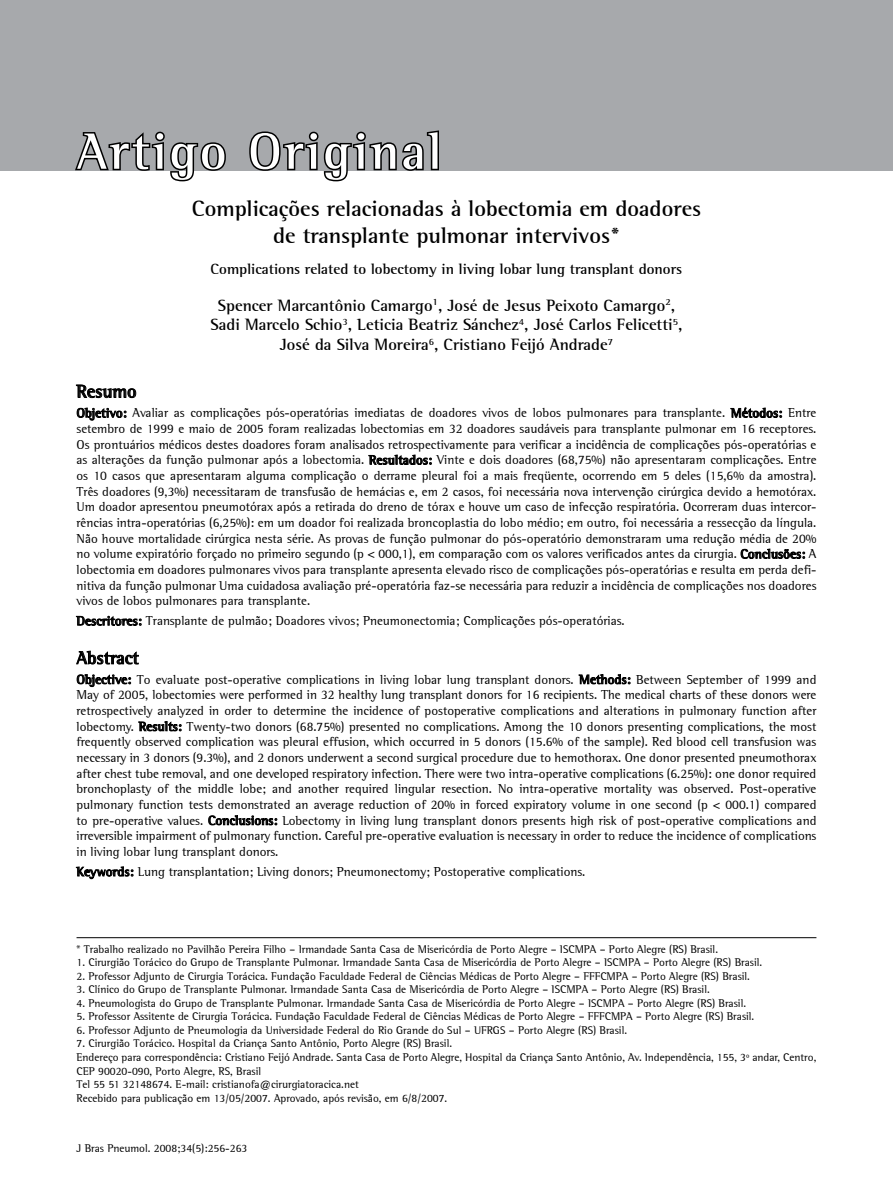
<style>
.page{position:relative;width:893px;height:1191px;background:#fff}
.page>*{position:absolute;margin:0;border:0;box-sizing:border-box;transform-origin:0 0}
.t1{font:700 51.75px "Libre Semi Serif S Si";letter-spacing:.05em;color:#fff}
.t2{font:700 22.5px/27px "Libre Semi Serif S Si";color:#000;text-align:center}
.t3{font:700 18px "Libre Semi Serif S Si";color:#000}
.t4{font:700 16.5px/19.8px "Libre Semi Serif S Si";color:#000;text-align:center}
.t5{font:700 15px "Libre Semi Serif S Si";color:#000}
.t6{font:13.05px/15.6px "Libre Semi Serif S Si";color:#000;text-align:justify}
.t7{font:11.25px/13.5px "Libre Semi Serif S Si";color:#000}
.s1{font-weight:700}
</style>
<div class="page">
<div style="left:0;top:0;width:893px;height:170px;background:#a7a9ac"></div>
<svg style="left:73px;top:131px;width:155px;height:51px"></svg>
<svg style="left:247px;top:130px;width:193px;height:52px"></svg>
<hr style="left:77px;top:937px;width:739px;height:1px;background:#000">
<svg style="left:76px;top:385px;width:60px;height:13px"></svg>
<svg style="left:77px;top:408px;width:49px;height:12px"></svg>
<svg style="left:731px;top:407px;width:51px;height:10px"></svg>
<svg style="left:369px;top:455px;width:63px;height:9px"></svg>
<svg style="left:741px;top:549px;width:64px;height:9px"></svg>
<svg style="left:76px;top:616px;width:65px;height:9px"></svg>
<svg style="left:76px;top:651px;width:63px;height:13px"></svg>
<svg style="left:77px;top:674px;width:54px;height:12px"></svg>
<svg style="left:579px;top:674px;width:51px;height:10px"></svg>
<svg style="left:139px;top:721px;width:42px;height:10px"></svg>
<svg style="left:209px;top:815px;width:68px;height:10px"></svg>
<svg style="left:76px;top:866px;width:57px;height:13px"></svg>
<h1 class="t1" style="left:77px;top:120px;width:367px">Artigo Original</h1>
<h2 class="t2" style="left:192px;top:195px;width:511px">Complicações relacionadas à lobectomia em doadores de transplante pulmonar intervivos*</h2>
<p class="t5" style="left:211px;top:260px;width:473px">Complications related to lobectomy in living lobar lung transplant donors</p>
<p class="t4" style="left:211px;top:295px;width:473px">Spencer Marcantônio Camargo<sup>1</sup>, José de Jesus Peixoto Camargo<sup>2</sup>,<br>Sadi Marcelo Schio<sup>3</sup>, Leticia Beatriz Sánchez<sup>4</sup>, José Carlos Felicetti<sup>5</sup>,<br>José da Silva Moreira<sup>6</sup>, Cristiano Feijó Andrade<sup>7</sup></p>
<h3 class="t3" style="left:77px;top:380px;width:62px">Resumo</h3>
<p class="t6" style="left:77px;top:405px;width:741px"><span class="s1">Objetivo:</span> Avaliar as complicações pós-operatórias imediatas de doadores vivos de lobos pulmonares para transplante. <span class="s1">Métodos:</span> Entre setembro de 1999 e maio de 2005 foram realizadas lobectomias em 32 doadores saudáveis para transplante pulmonar em 16 receptores.<br>Os prontuários médicos destes doadores foram analisados retrospectivamente para verificar a incidência de complicações pós-operatórias e as alterações da função pulmonar após a lobectomia. <span class="s1">Resultados:</span> Vinte e dois doadores (68,75%) não apresentaram complicações. Entre os 10 casos que apresentaram alguma complicação o derrame pleural foi a mais freqüente, ocorrendo em 5 deles (15,6% da amostra).<br>Três doadores (9,3%) necessitaram de transfusão de hemácias e, em 2 casos, foi necessária nova intervenção cirúrgica devido a hemotórax.<br>Um doador apresentou pneumotórax após a retirada do dreno de tórax e houve um caso de infecção respiratória. Ocorreram duas intercor&shy;rências intra-operatórias (6,25%): em um doador foi realizada broncoplastia do lobo médio; em outro, foi necessária a ressecção da língula.<br>Não houve mortalidade cirúrgica nesta série. As provas de função pulmonar do pós-operatório demonstraram uma redução média de 20% no volume expiratório forçado no primeiro segundo (p &lt; 000,1), em comparação com os valores verificados antes da cirurgia. <span class="s1">Conclusões:</span> A lobectomia em doadores pulmonares vivos para transplante apresenta elevado risco de complicações pós-operatórias e resulta em perda defi&shy;nitiva da função pulmonar Uma cuidadosa avaliação pré-operatória faz-se necessária para reduzir a incidência de complicações nos doadores vivos de lobos pulmonares para transplante.</p>
<p class="t6" style="left:77px;top:613px;width:550px"><span class="s1">Descritores:</span> Transplante de pulmão; Doadores vivos; Pneumonectomia; Complicações pós-operatórias.</p>
<h3 class="t3" style="left:77px;top:647px;width:64px">Abstract</h3>
<p class="t6" style="left:77px;top:671px;width:741px"><span class="s1">Objective:</span> To evaluate post-operative complications in living lobar lung transplant donors. <span class="s1">Methods:</span> Between September of 1999 and May of 2005, lobectomies were performed in 32 healthy lung transplant donors for 16 recipients. The medical charts of these donors were retrospectively analyzed in order to determine the incidence of postoperative complications and alterations in pulmonary function after lobectomy. <span class="s1">Results:</span> Twenty-two donors (68.75%) presented no complications. Among the 10 donors presenting complications, the most frequently observed complication was pleural effusion, which occurred in 5 donors (15.6% of the sample). Red blood cell transfusion was necessary in 3 donors (9.3%), and 2 donors underwent a second surgical procedure due to hemothorax. One donor presented pneumothorax after chest tube removal, and one developed respiratory infection. There were two intra-operative complications (6.25%): one donor required bronchoplasty of the middle lobe; and another required lingular resection. No intra-operative mortality was observed. Post-operative pulmonary function tests demonstrated an average reduction of 20% in forced expiratory volume in one second (p &lt; 000.1) compared to pre-operative values. <span class="s1">Conclusions:</span> Lobectomy in living lung transplant donors presents high risk of post-operative complications and irreversible impairment of pulmonary function. Careful pre-operative evaluation is necessary in order to reduce the incidence of complications in living lobar lung transplant donors.</p>
<p class="t6" style="left:77px;top:863px;width:510px"><span class="s1">Keywords:</span> Lung transplantation; Living donors; Pneumonectomy; Postoperative complications.</p>
<p class="t7" style="left:77px;top:942px;width:643px">* Trabalho realizado no Pavilhão Pereira Filho – Irmandade Santa Casa de Misericórdia de Porto Alegre – ISCMPA – Porto Alegre (RS) Brasil.</p>
<p class="t7" style="left:77px;top:956px;width:687px">1. Cirurgião Torácico do Grupo de Transplante Pulmonar. Irmandade Santa Casa de Misericórdia de Porto Alegre – ISCMPA – Porto Alegre (RS) Brasil.</p>
<p class="t7" style="left:77px;top:969px;width:675px">2. Professor Adjunto de Cirurgia Torácica. Fundação Faculdade Federal de Ciências Médicas de Porto Alegre – FFFCMPA – Porto Alegre (RS) Brasil.</p>
<p class="t7" style="left:77px;top:983px;width:635px">3. Clínico do Grupo de Transplante Pulmonar. Irmandade Santa Casa de Misericórdia de Porto Alegre – ISCMPA – Porto Alegre (RS) Brasil.</p>
<p class="t7" style="left:77px;top:996px;width:671px">4. Pneumologista do Grupo de Transplante Pulmonar. Irmandade Santa Casa de Misericórdia de Porto Alegre – ISCMPA – Porto Alegre (RS) Brasil.</p>
<p class="t7" style="left:77px;top:1010px;width:679px">5. Professor Assitente de Cirurgia Torácica. Fundação Faculdade Federal de Ciências Médicas de Porto Alegre – FFFCMPA – Porto Alegre (RS) Brasil.</p>
<p class="t7" style="left:77px;top:1023px;width:552px">6. Professor Adjunto de Pneumologia da Universidade Federal do Rio Grande do Sul – UFRGS – Porto Alegre (RS) Brasil.</p>
<p class="t7" style="left:77px;top:1037px;width:741px">7. Cirurgião Torácico. Hospital da Criança Santo Antônio, Porto Alegre (RS) Brasil.<br>Endereço para correspondência: Cristiano Feijó Andrade. Santa Casa de Porto Alegre, Hospital da Criança Santo Antônio, Av. Independência, 155, 3º andar, Centro, CEP 90020-090, Porto Alegre, RS, Brasil<br>Tel 55 51 32148674. E-mail: cristianofa@cirurgiatoracica.net<br>Recebido para publicação em 13/05/2007. Aprovado, após revisão, em 6/8/2007.</p>
<p class="t7" style="left:77px;top:1141px;width:172px">J Bras Pneumol. 2008;34(5):256-263</p>
</div>
